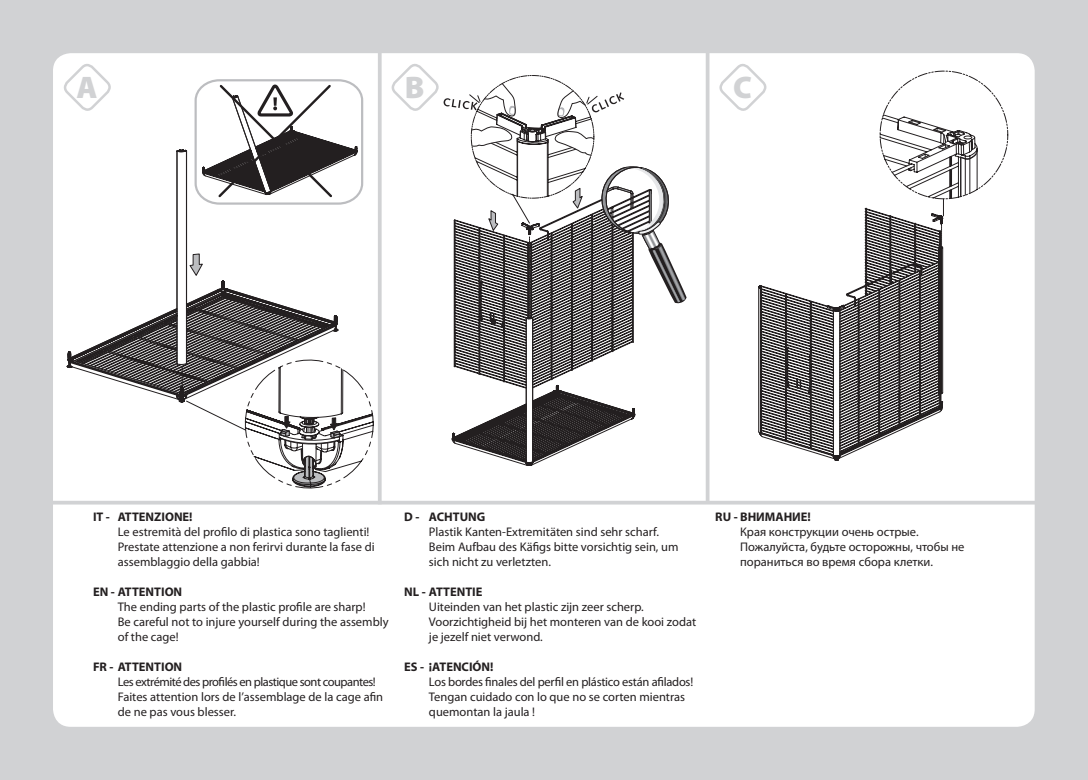
<style>
.page{position:relative;width:1088px;height:780px;background:#d1d2d4}
.page>*{position:absolute;margin:0;border:0;box-sizing:border-box;transform-origin:0 0}
.t1{font:900 31.25px "Myriad Pro";color:#d1d2d4}
.t2{font:12.5px/15px "Myriad Pro";color:#231f20}
.t3{font:700 12.5px "Myriad Pro";color:#231f20}
</style>
<div class="page">
<div style="left:53px;top:53px;width:981px;height:673px;background:#fff;border-radius:18px"></div>
<svg style="left:378px;top:53px;width:4px;height:447px;background:#d4d5d7"></svg>
<svg style="left:64px;top:64px;width:47px;height:47px"></svg>
<hr style="left:706px;top:43px;width:3px;height:460px;background:#d1d2d4">
<svg style="left:53px;top:500px;width:982px;height:4px;fill:#d1d2d4"></svg>
<svg style="left:719px;top:64px;width:289px;height:397px"></svg>
<svg style="left:176px;top:149px;width:12px;height:104px"></svg>
<svg style="left:194px;top:79px;width:170px;height:126px"></svg>
<svg style="left:67px;top:253px;width:307px;height:235px"></svg>
<svg style="left:391px;top:64px;width:295px;height:402px"></svg>
<h1 class="t1" style="left:76px;top:67px;width:23px">A</h1>
<h1 class="t1" style="left:405px;top:67px;width:21px">B</h1>
<h1 class="t1" style="left:733px;top:67px;width:20px">C</h1>
<p class="t3" style="left:93px;top:509px;width:101px">IT - ATTENZIONE!</p>
<p class="t2" style="left:118px;top:524px;width:258px">Le estremità del profilo di plastica sono taglienti!<br>Prestate attenzione a non ferirvi durante la fase di assemblaggio della gabbia!</p>
<p class="t3" style="left:93px;top:584px;width:91px">EN - ATTENTION</p>
<p class="t2" style="left:118px;top:599px;width:272px">The ending parts of the plastic profile are sharp!<br>Be careful not to injure yourself during the assembly of the cage!</p>
<p class="t3" style="left:93px;top:659px;width:91px">FR - ATTENTION</p>
<p class="t2" style="left:118px;top:674px;width:267px">Les extrémité des profilés en plastique sont coupantes!<br>Faites attention lors de l’assemblage de la cage afin de ne pas vous blesser.</p>
<p class="t3" style="left:404px;top:509px;width:83px">D - ACHTUNG</p>
<p class="t2" style="left:429px;top:524px;width:251px">Plastik Kanten-Extremitäten sind sehr scharf.<br>Beim Aufbau des Käfigs bitte vorsichtig sein, um sich nicht zu verletzten.</p>
<p class="t3" style="left:404px;top:584px;width:80px">NL - ATTENTIE</p>
<p class="t2" style="left:429px;top:599px;width:269px">Uiteinden van het plastic zijn zeer scherp.<br>Voorzichtigheid bij het monteren van de kooi zodat je jezelf niet verwond.</p>
<p class="t3" style="left:404px;top:659px;width:91px">ES - ¡ATENCIÓN!</p>
<p class="t2" style="left:429px;top:674px;width:266px">Los bordes finales del perfil en plástico están afilados!<br>Tengan cuidado con lo que no se corten mientras quemontan la jaula !</p>
<p class="t3" style="left:715px;top:509px;width:97px">RU - ВНИМАНИЕ!</p>
<p class="t2" style="left:740px;top:524px;width:226px">Края конструкции очень острые.<br>Пожалуйста, будьте осторожны, чтобы не пораниться во время сбора клетки.</p>
</div>
